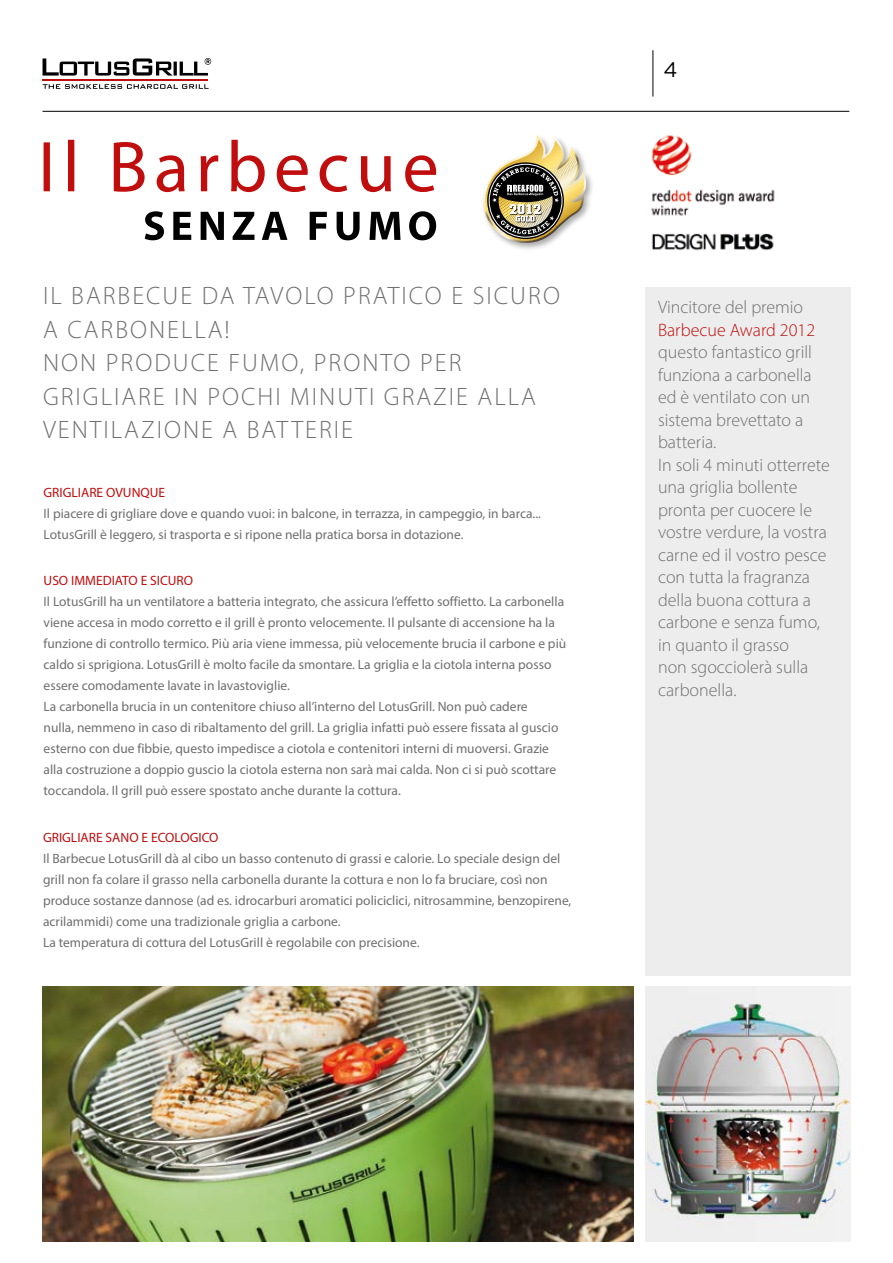
<style>
.page{position:relative;width:893px;height:1263px;background:#fff}
.page>*{position:absolute;margin:0;border:0;box-sizing:border-box;transform-origin:0 0}
.t1{font:300 25.2px/33.3px "Myriad Pro";letter-spacing:.08em;color:#706f6f}
.t2{font:21px "Gotham";color:#000}
.t3{font:300 18px/22.5px "Myriad Pro";color:#706f6f}
.t4{font:300 18px "Myriad Pro";color:#c00d0e}
.t5{font:13.5px/21px "Myriad Pro";color:#706f6f}
.t6{font:13.5px "Myriad Pro";color:#c00d0e}
</style>
<div class="page">
<hr style="left:43px;top:111px;width:806px;height:1px;background:#000">
<hr style="left:653px;top:50px;width:1px;height:47px;background:#000">
<hr style="left:43px;top:79px;width:165px;height:2px;background:#c00d0e">
<svg style="left:43px;top:84px;width:166px;height:5px"></svg>
<svg style="left:43px;top:58px;width:168px;height:18px"></svg>
<div style="left:645px;top:287px;width:205px;height:688px;background:#ededed"></div>
<div style="left:481px;top:133px;width:114px;height:119px;background:#000;opacity:.34"></div>
<img style="left:483px;top:135px;width:103px;height:108px">
<img style="left:645px;top:986px;width:205px;height:256px">
<img style="left:651px;top:135px;width:124px;height:81px">
<img style="left:651px;top:233px;width:123px;height:18px">
<img style="left:43px;top:986px;width:591px;height:256px">
<svg style="left:44px;top:140px;width:392px;height:52px"></svg>
<svg style="left:145px;top:211px;width:291px;height:29px"></svg>
<h1 class="t1" style="left:43px;top:279px;width:518px">IL BARBECUE DA TAVOLO PRATICO E SICURO<br>A CARBONELLA!<br>NON PRODUCE FUMO, PRONTO PER<br>GRIGLIARE IN POCHI MINUTI GRAZIE ALLA<br>VENTILAZIONE A BATTERIE</h1>
<p class="t6" style="left:44px;top:484px;width:123px">GRIGLIARE OVUNQUE</p>
<p class="t5" style="left:44px;top:502px;width:499px">Il piacere di grigliare dove e quando vuoi: in balcone, in terrazza, in campeggio, in barca...<br>LotusGrill è leggero, si trasporta e si ripone nella pratica borsa in dotazione.</p>
<p class="t6" style="left:44px;top:572px;width:151px">USO IMMEDIATO E SICURO</p>
<p class="t5" style="left:44px;top:591px;width:524px">Il LotusGrill ha un ventilatore a batteria integrato, che assicura l’effetto soffietto. La carbonella viene accesa in modo corretto e il grill è pronto velocemente. Il pulsante di accensione ha la funzione di controllo termico. Più aria viene immessa, più velocemente brucia il carbone e più caldo si sprigiona. LotusGrill è molto facile da smontare. La griglia e la ciotola interna posso essere comodamente lavate in lavastoviglie.<br>La carbonella brucia in un contenitore chiuso all’interno del LotusGrill. Non può cadere<br>nulla, nemmeno in caso di ribaltamento del grill. La griglia infatti può essere fissata al guscio esterno con due fibbie, questo impedisce a ciotola e contenitori interni di muoversi. Grazie alla costruzione a doppio guscio la ciotola esterna non sarà mai calda. Non ci si può scottare toccandola. Il grill può essere spostato anche durante la cottura.</p>
<p class="t6" style="left:43px;top:829px;width:177px">GRIGLIARE SANO E ECOLOGICO</p>
<p class="t5" style="left:43px;top:848px;width:530px">Il Barbecue LotusGrill dà al cibo un basso contenuto di grassi e calorie. Lo speciale design del grill non fa colare il grasso nella carbonella durante la cottura e non lo fa bruciare, così non produce sostanze dannose (ad es. idrocarburi aromatici policiclici, nitrosammine, benzopirene, acrilammidi) come una tradizionale griglia a carbone.<br>La temperatura di cottura del LotusGrill è regolabile con precisione.</p>
<h2 class="t2" style="left:663px;top:58px;width:16px">4</h2>
<h3 class="t3" style="left:658px;top:296px;width:147px">Vincitore del premio</h3>
<h3 class="t4" style="left:658px;top:319px;width:159px">Barbecue Award 2012</h3>
<p class="t3" style="left:658px;top:341px;width:173px">questo fantastico grill funziona a carbonella ed è ventilato con un sistema brevettato a batteria.<br>In soli 4 minuti otterrete una griglia bollente pronta per cuocere le vostre verdure, la vostra carne ed il vostro pesce con tutta la fragranza della buona cottura a carbone e senza fumo, in quanto il grasso<br>non sgocciolerà sulla carbonella.</p>
</div>
